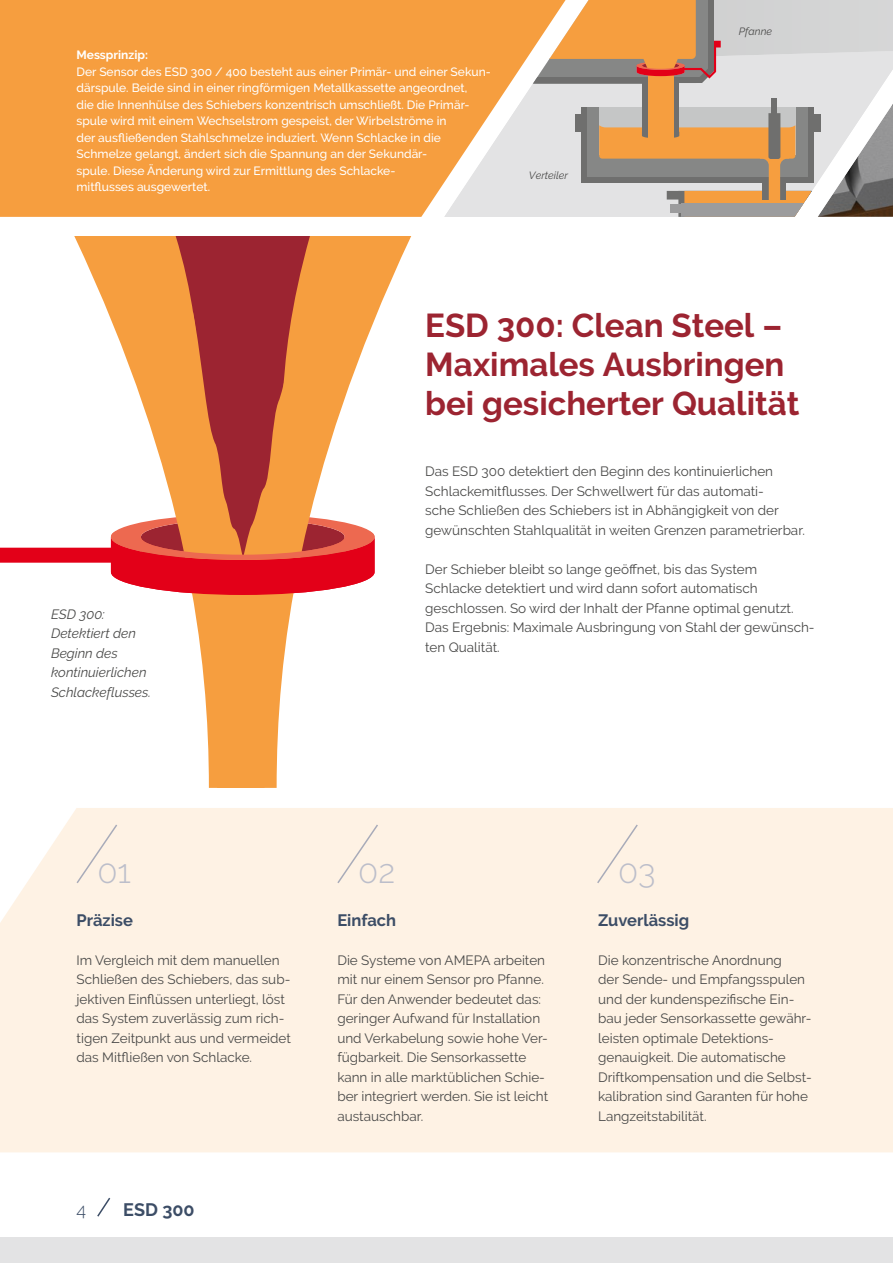
<style>
.page{position:relative;width:893px;height:1263px;background:#fff}
.page>*{position:absolute;margin:0;border:0;box-sizing:border-box;transform-origin:0 0}
.t1{font:700 33px/39px "Raleway";color:#9c2431}
.t2{font:300 33px "Raleway";color:#bcbeca}
.t3{font:700 18px "Raleway";color:#3c4d66}
.t4{font:300 18px "Raleway";color:#3c4d66}
.t5{font:700 16.5px "Raleway";color:#3c4d66}
.t6{font:13.5px/19.5px "Raleway";color:#494948}
.t7{font:italic 13.5px/19.5px "Raleway";color:#494948}
.t8{font:500 12px/16.5px "Raleway";color:#fff}
.t9{font:700 12px "Raleway";color:#fff}
.t10{font:italic 10.5px "Raleway";color:#494948}
</style>
<div class="page">
<div style="left:0;top:808px;width:893px;height:344px;background:#fef2e4"></div>
<div style="left:566px;top:83px;width:318px;height:134px;background:#e3e3e4"></div>
<div style="left:581px;top:107px;width:232px;height:76px;background:#6f6f6e"></div>
<div style="left:587px;top:107px;width:220px;height:70px;background:#868786"></div>
<div style="left:599px;top:107px;width:196px;height:48px;background:#c5c6c6"></div>
<div style="left:575px;top:114px;width:8px;height:18px;background:#6f6f6e"></div>
<div style="left:813px;top:114px;width:8px;height:18px;background:#6f6f6e"></div>
<div style="left:673px;top:82px;width:6px;height:52px;background:#6f6f6e"></div>
<div style="left:642px;top:82px;width:6px;height:52px;background:#6f6f6e"></div>
<div style="left:648px;top:73px;width:25px;height:71px;background:#f69e3f"></div>
<div style="left:682px;top:204px;width:138px;height:13px;background:#fff"></div>
<svg style="left:599px;top:113px;width:213px;height:104px"></svg>
<div style="left:771px;top:98px;width:6px;height:32px;background:#6f6f6e"></div>
<svg style="left:566px;top:0;width:327px;height:83px;background:#d5b89d"></svg>
<svg style="left:0;top:0;width:566px;height:217px;background:#f4a754"></svg>
<div style="left:0;top:1237px;width:893px;height:26px;background:#e3e3e4"></div>
<svg style="left:74px;top:236px;width:101px;height:337px"></svg>
<svg style="left:310px;top:236px;width:102px;height:278px"></svg>
<svg style="left:175px;top:236px;width:135px;height:278px;background:#c55c37"></svg>
<svg style="left:191px;top:311px;width:105px;height:477px;background:#d98151"></svg>
<div style="left:0;top:548px;width:113px;height:15px;background:#e30018"></div>
<svg style="left:111px;top:514px;width:264px;height:81px;background:#e45144"></svg>
<div style="left:75px;top:823px;width:44px;height:62px;background:#fef2e4"></div>
<div style="left:336px;top:823px;width:44px;height:62px;background:#fef2e4"></div>
<div style="left:596px;top:823px;width:43px;height:62px;background:#fef2e4"></div>
<svg style="left:97px;top:1197px;width:14px;height:20px"></svg>
<img style="left:818px;top:104px;width:75px;height:113px">
<p class="t9" style="left:77px;top:48px;width:73px">Messprinzip:</p>
<p class="t8" style="left:77px;top:63px;width:416px">Der Sensor des ESD 300 / 400 besteht aus einer Primär- und einer Sekun&shy;därspule. Beide sind in einer ringförmigen Metallkassette angeordnet,<br>die die Innen hülse des Schiebers konzentrisch umschließt. Die Primär&shy;spule wird mit einem Wechselstrom gespeist, der Wirbelströme in<br>der ausfließenden Stahlschmelze induziert. Wenn Schlacke in die Schmelze gelangt, ändert sich die Spannung an der Sekundär-<br>spule. Diese Änderung wird zur Ermittlung des Schlacke-<br>mitflusses ausgewertet.</p>
<p class="t10" style="left:529px;top:169px;width:41px">Verteiler</p>
<p class="t10" style="left:739px;top:26px;width:35px">Pfanne</p>
<p class="t7" style="left:51px;top:604px;width:102px">ESD 300:<br>Detektiert den<br>Beginn des kontinuierlichen<br>Schlackeflusses.</p>
<h1 class="t1" style="left:425px;top:306px;width:376px">ESD 300: Clean Steel –<br>Maximales Ausbringen bei gesicherter Qualität</h1>
<p class="t6" style="left:425px;top:462px;width:381px">Das ESD 300 detektiert den Beginn des kontinuierlichen Schlackemitflusses. Der Schwellwert für das automati-<br>sche Schließen des Schiebers ist in Abhängigkeit von der gewünschten Stahlqualität in weiten Grenzen parametrierbar.</p>
<p class="t6" style="left:425px;top:559px;width:391px">Der Schieber bleibt so lange geöffnet, bis das System Schlacke detektiert und wird dann sofort automatisch geschlossen. So wird der Inhalt der Pfanne optimal genutzt.<br>Das Ergebnis: Maximale Ausbringung von Stahl der gewünsch&shy;ten Qualität.</p>
<h1 class="t2" style="left:97px;top:859px;width:35px">01</h1>
<h1 class="t2" style="left:358px;top:859px;width:38px">02</h1>
<h1 class="t2" style="left:618px;top:859px;width:39px">03</h1>
<p class="t5" style="left:77px;top:910px;width:58px">Präzise</p>
<p class="t6" style="left:77px;top:950px;width:216px">Im Vergleich mit dem manuellen Schließen des Schiebers, das sub&shy;jektiven Einflüssen unterliegt, löst das System zuverlässig zum rich&shy;tigen Zeitpunkt aus und vermeidet das Mitfließen von Schlacke.</p>
<h2 class="t4" style="left:77px;top:1203px;width:11px">4</h2>
<h2 class="t3" style="left:123px;top:1200px;width:73px">ESD 300</h2>
<p class="t5" style="left:337px;top:910px;width:60px">Einfach</p>
<p class="t6" style="left:337px;top:950px;width:212px">Die Systeme von AMEPA arbeiten mit nur einem Sensor pro Pfanne.<br>Für den Anwender bedeutet das: geringer Aufwand für Installation und Verkabelung sowie hohe Ver&shy;fügbarkeit. Die Sensorkassette kann in alle marktüblichen Schie&shy;ber integriert werden. Sie ist leicht austauschbar.</p>
<p class="t5" style="left:598px;top:910px;width:93px">Zuverlässig</p>
<p class="t6" style="left:598px;top:950px;width:215px">Die konzentrische Anordnung<br>der Sende- und Empfangs spulen und der kundenspezifische Ein&shy;bau jeder Sensorkassette gewähr&shy;leisten optimale Detektions&shy;genauigkeit. Die automatische<br>Driftkompensation und die Selbst&shy;kalibration sind Garanten für hohe<br>Langzeitstabilität.</p>
</div>
